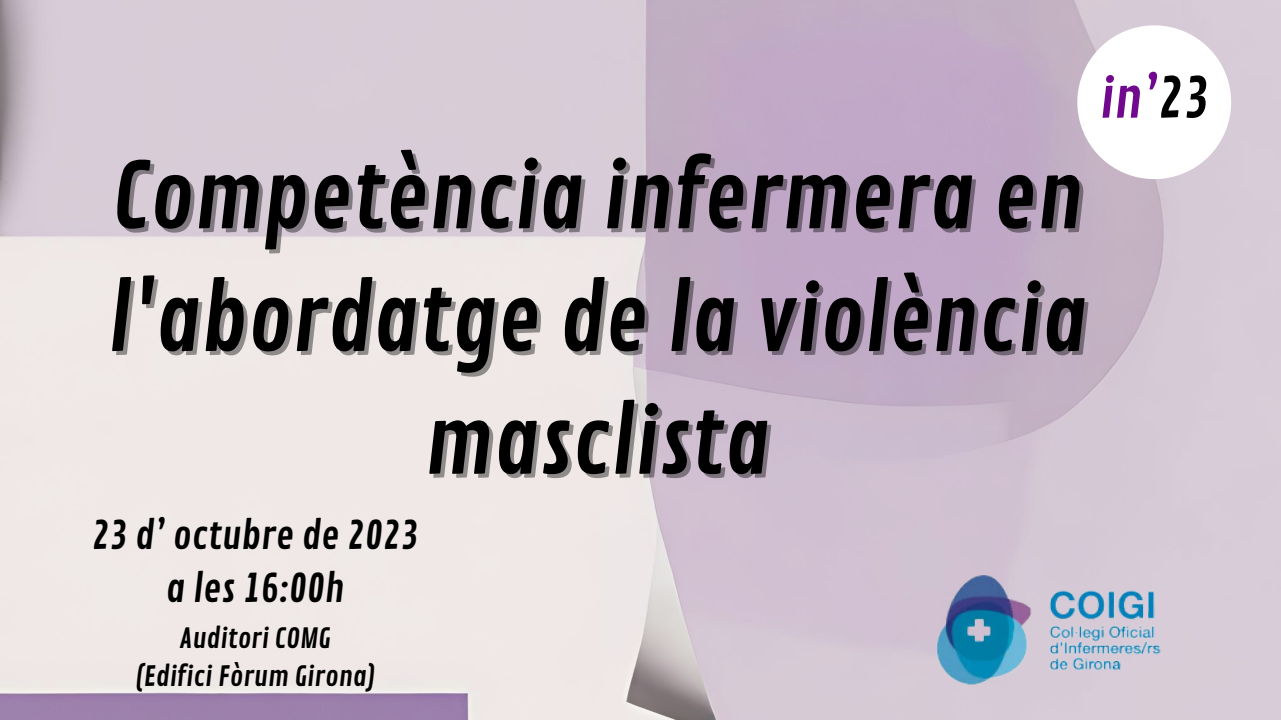
<style>
.page{position:relative;width:1281px;height:720px;background:#fff}
.page>*{position:absolute;margin:0;border:0;box-sizing:border-box;transform-origin:0 0}
.t1{font:89.62px/122.8px "Contrail One";color:#000;text-align:center}
.t2{font:54px "Contrail One";color:#70098e}
.t3{font:37.75px "Contrail One";color:#000}
.t4{font:27.25px "Contrail One";color:#000}
.s1{color:#000}
</style>
<div class="page">
<img style="left:0;top:0;width:1281px;height:720px">
<svg style="left:1077px;top:25px;width:154px;height:154px"></svg>
<img style="left:908px;top:546px;width:310px;height:154px">
<p class="t1" style="left:107px;top:138px;width:981px">Competència infermera en l'abordatge de la violència masclista</p>
<p class="t3" style="left:92px;top:514px;width:328px">23 d’ octubre de 2023</p>
<p class="t3" style="left:166px;top:566px;width:180px">a les 16:00h</p>
<p class="t4" style="left:180px;top:622px;width:153px">Auditori COMG</p>
<p class="t4" style="left:135px;top:660px;width:243px">(Edifici Fòrum Girona)</p>
<p class="t2" style="left:1099px;top:67px;width:110px">in’<span class="s1">23</span></p>
</div>
